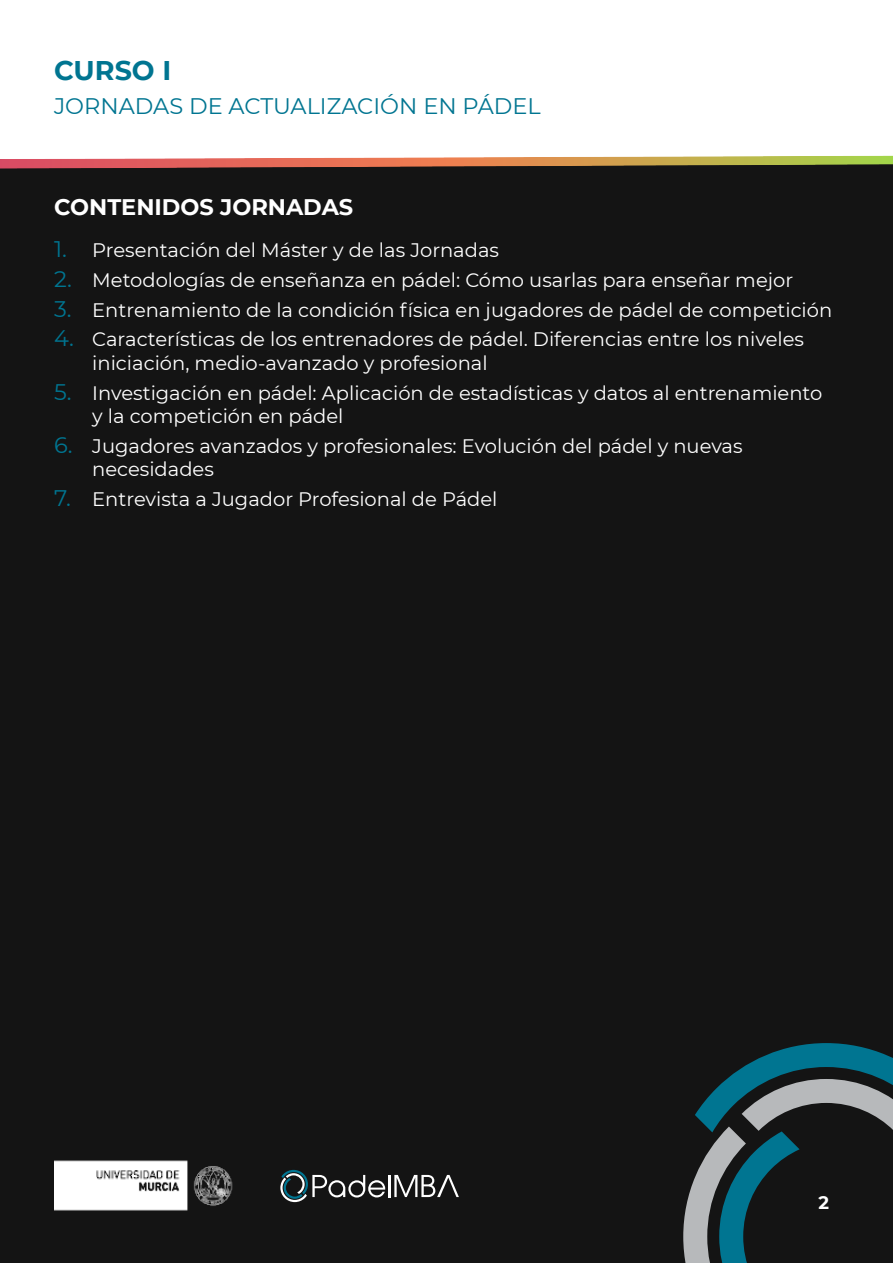
<style>
.page{position:relative;width:893px;height:1263px;background:#fff}
.page>*{position:absolute;margin:0;border:0;box-sizing:border-box;transform-origin:0 0}
.t1{font:700 27px "Montserrat";color:#007591}
.t2{font:22.5px "Montserrat";color:#007591}
.t3{font:700 22.5px "Montserrat";color:#fff}
.t4{font:19.5px/23.4px "Montserrat";color:#fff}
.t5{font:700 18px "Montserrat";color:#fff}
.s1{font-size:22.5px;color:#007591}
</style>
<div class="page">
<div style="left:0;top:159px;width:893px;height:1104px;background:#141414"></div>
<svg style="left:280px;top:1170px;width:105px;height:32px"></svg>
<hr style="left:388px;top:1175px;width:2px;height:22px;background:#fff">
<svg style="left:394px;top:1175px;width:65px;height:22px"></svg>
<img style="left:54px;top:1160px;width:179px;height:51px">
<svg style="left:683px;top:1043px;width:210px;height:220px"></svg>
<svg style="left:0;top:156px;width:893px;height:13px"></svg>
<h1 class="t1" style="left:54px;top:56px;width:119px">CURSO I</h1>
<p class="t2" style="left:54px;top:95px;width:488px">JORNADAS DE ACTUALIZACIÓN EN PÁDEL</p>
<p class="t3" style="left:54px;top:195px;width:301px">CONTENIDOS JORNADAS</p>
<p class="t4" style="left:54px;top:239px;width:447px"><span class="s1">1.</span> Presentación del Máster y de las Jornadas</p>
<p class="t4" style="left:54px;top:268px;width:741px"><span class="s1">2.</span> Metodologías de enseñanza en pádel: Cómo usarlas para enseñar mejor</p>
<p class="t4" style="left:54px;top:298px;width:780px"><span class="s1">3.</span> Entrenamiento de la condición física en jugadores de pádel de competición</p>
<p class="t4" style="left:92px;top:328px;width:713px;text-indent:-38px"><span class="s1">4.</span> Características de los entrenadores de pádel. Diferencias entre los niveles iniciación, medio-avanzado y profesional</p>
<p class="t4" style="left:92px;top:381px;width:732px;text-indent:-38px"><span class="s1">5.</span> Investigación en pádel: Aplicación de estadísticas y datos al entrenamiento y la competición en pádel</p>
<p class="t4" style="left:92px;top:434px;width:652px;text-indent:-38px"><span class="s1">6.</span> Jugadores avanzados y profesionales: Evolución del pádel y nuevas necesidades</p>
<p class="t4" style="left:54px;top:488px;width:445px"><span class="s1">7.</span> Entrevista a Jugador Profesional de Pádel</p>
<p class="t5" style="left:819px;top:1193px;width:12px">2</p>
</div>
